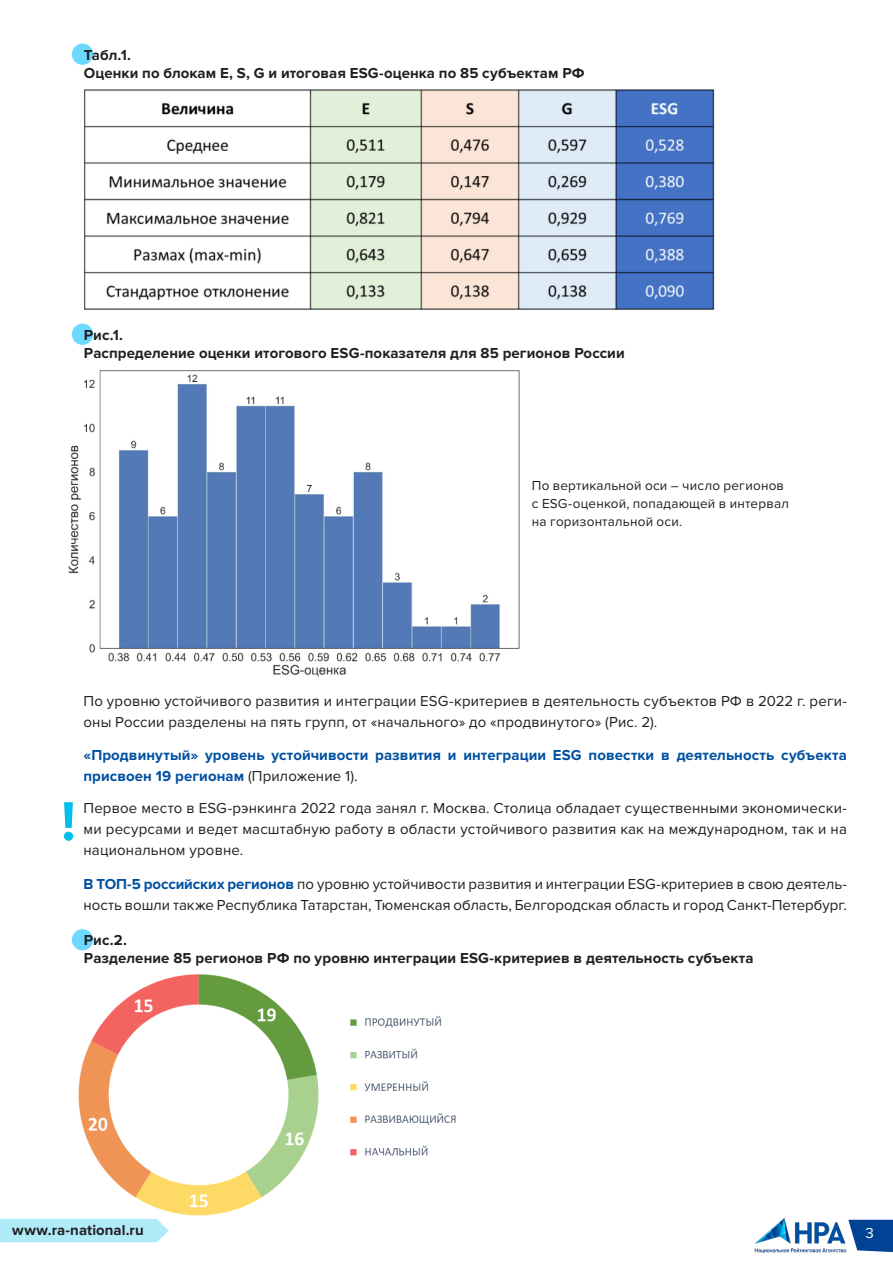
<style>
.page{position:relative;width:893px;height:1263px;background:#fff}
.page>*{position:absolute;margin:0;border:0;box-sizing:border-box;transform-origin:0 0}
.t1{font:700 57px "Proxima Nova";color:#00bfed}
.t2{font:15px/21px "Proxima Nova";letter-spacing:.005em;color:#231f20}
.t3{font:700 15px "Proxima Nova";letter-spacing:.005em;color:#231f20}
.t4{font:700 15px/21px "Proxima Nova";letter-spacing:.005em;color:#0050a2}
.t5{font:15px "Proxima Nova";color:#fff}
.t6{font:13.5px/18px "Proxima Nova";letter-spacing:.015em;color:#231f20}
.s1{font-weight:400;color:#231f20}
.s2{font-weight:700;color:#0050a2}
</style>
<div class="page">
<img style="left:78px;top:974px;width:378px;height:242px">
<img style="left:68px;top:370px;width:452px;height:307px">
<div style="left:0;top:1219px;width:169px;height:23px;background:#b0ebfa"></div>
<img style="left:754px;top:1218px;width:93px;height:35px">
<svg style="left:848px;top:1220px;width:45px;height:32px"></svg>
<div style="left:72px;top:44px;width:21px;height:21px;background:#6dd9ff;border-radius:50%"></div>
<div style="left:72px;top:324px;width:21px;height:21px;background:#6dd9ff;border-radius:50%"></div>
<div style="left:72px;top:929px;width:21px;height:21px;background:#6dd9ff;border-radius:50%"></div>
<img style="left:84px;top:89px;width:630px;height:221px">
<p class="t3" style="left:84px;top:46px;width:48px">Табл.1.</p>
<p class="t3" style="left:84px;top:64px;width:502px">Оценки по блокам E, S, G и итоговая ESG-оценка по 85 субъектам РФ</p>
<p class="t3" style="left:84px;top:326px;width:41px">Рис.1.</p>
<p class="t3" style="left:84px;top:344px;width:542px">Распределение оценки итогового ESG-показателя для 85 регионов России</p>
<p class="t6" style="left:532px;top:477px;width:258px">По вертикальной оси – число регионов с ESG-оценкой, попадающей в интервал на горизонтальной оси.</p>
<p class="t2" style="left:84px;top:691px;width:765px">По уровню устойчивого развития и интеграции ESG-критериев в деятельность субъектов РФ в 2022 г. реги&shy;оны России разделены на пять групп, от «начального» до «продвинутого» (Рис. 2).</p>
<p class="t1" style="left:61px;top:788px;width:16px">!</p>
<p class="t4" style="left:84px;top:745px;width:765px">«Продвинутый» уровень устойчивости развития и интеграции ESG повестки в деятельность субъекта присвоен 19 регионам <span class="s1">(Приложение 1).</span></p>
<p class="t2" style="left:84px;top:798px;width:765px;text-align:justify">Первое место в ESG-рэнкинга 2022 года занял г. Москва. Столица обладает существенными экономически&shy;ми ресурсами и ведет масштабную работу в области устойчивого развития как на международном, так и на национальном уровне.</p>
<p class="t2" style="left:84px;top:873px;width:765px"><span class="s2">В ТОП-5 российских регионов</span> по уровню устойчивости развития и интеграции ESG-критериев в свою деятель&shy;ность вошли также Республика Татарстан, Тюменская область, Белгородская область и город Санкт-Петербург.</p>
<p class="t3" style="left:84px;top:932px;width:45px">Рис.2.</p>
<p class="t3" style="left:84px;top:950px;width:671px">Разделение 85 регионов РФ по уровню интеграции ESG-критериев в деятельность субъекта</p>
<p class="t3" style="left:12px;top:1222px;width:133px">www.ra-national.ru</p>
<p class="t5" style="left:865px;top:1224px;width:10px">3</p>
</div>
